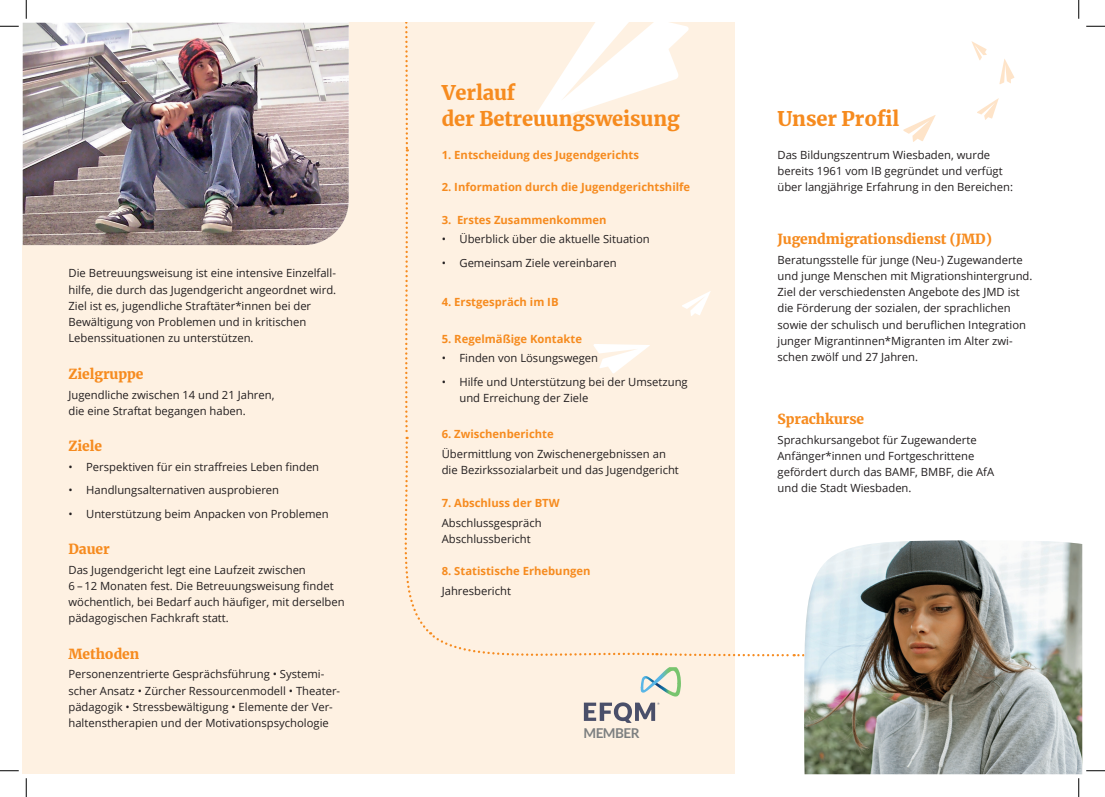
<style>
.page{position:relative;width:1105px;height:797px;background:#fff}
.page>*{position:absolute;margin:0;border:0;box-sizing:border-box;transform-origin:0 0}
.t1{font:900 20px/26.2px "Merriweather";letter-spacing:-.005em;color:#f68b1f}
.t2{font:900 13.75px "Merriweather";letter-spacing:-.005em;color:#f68b1f}
.t3{font:700 13.5px "Lato";letter-spacing:-.04em;color:#7c7f80}
.t4{font:11.25px/16.2px "Open Sans";color:#231f20}
.t5{font:700 11.25px "Open Sans";color:#f68b1f}
</style>
<div class="page">
<div style="left:23px;top:23px;width:712px;height:751px;background:#fef1e2"></div>
<svg style="left:903px;top:41px;width:112px;height:101px"></svg>
<svg style="left:405px;top:23px;width:284px;height:126px"></svg>
<img style="left:23px;top:23px;width:326px;height:222px">
<img style="left:804px;top:540px;width:278px;height:234px">
<svg style="left:584px;top:702px;width:75px;height:21px"></svg>
<svg style="left:404px;top:149px;width:391px;height:547px"></svg>
<svg style="left:0;top:25px;width:19px;height:2px"></svg>
<svg style="left:1086px;top:25px;width:19px;height:2px"></svg>
<svg style="left:0;top:770px;width:19px;height:1px"></svg>
<svg style="left:1086px;top:770px;width:19px;height:1px"></svg>
<svg style="left:25px;top:0;width:2px;height:19px"></svg>
<svg style="left:25px;top:778px;width:2px;height:19px"></svg>
<svg style="left:1078px;top:0;width:1px;height:19px"></svg>
<svg style="left:1078px;top:778px;width:1px;height:19px"></svg>
<p class="t4" style="left:68px;top:265px;width:269px">Die Betreuungsweisung ist eine intensive Einzelfall&shy;hilfe, die durch das Jugendgericht angeordnet wird.<br>Ziel ist es, jugendliche Straftäter*innen bei der Bewältigung von Problemen und in kritischen Lebenssituationen zu unterstützen.</p>
<p class="t2" style="left:68px;top:364px;width:76px">Zielgruppe</p>
<p class="t4" style="left:68px;top:386px;width:207px">Jugendliche zwischen 14 und 21 Jahren, die eine Straftat begangen haben.</p>
<p class="t2" style="left:68px;top:436px;width:35px">Ziele</p>
<p class="t4" style="left:68px;top:458px;width:252px">• Perspektiven für ein straffreies Leben finden</p>
<p class="t4" style="left:68px;top:481px;width:212px">• Handlungsalternativen ausprobieren</p>
<p class="t4" style="left:68px;top:505px;width:262px">• Unterstützung beim Anpacken von Problemen</p>
<p class="t2" style="left:68px;top:539px;width:43px">Dauer</p>
<p class="t4" style="left:68px;top:561px;width:278px">Das Jugendgericht legt eine Laufzeit zwischen<br>6 –12 Monaten fest. Die Betreuungsweisung findet wöchentlich, bei Bedarf auch häufiger, mit derselben pädagogischen Fachkraft statt.</p>
<p class="t2" style="left:68px;top:644px;width:72px">Methoden</p>
<p class="t4" style="left:68px;top:666px;width:273px">Personenzentrierte Gesprächsführung • Systemi&shy;scher Ansatz • Zürcher Ressourcenmodell • Theater&shy;pädagogik • Stressbewältigung • Elemente der Ver&shy;haltenstherapien und der Motivationspsychologie</p>
<h1 class="t1" style="left:442px;top:79px;width:239px">Verlauf<br>der Betreuungsweisung</h1>
<p class="t5" style="left:442px;top:146px;width:199px">1. Entscheidung des Jugendgerichts</p>
<p class="t5" style="left:442px;top:179px;width:250px">2. Information durch die Jugendgerichtshilfe</p>
<p class="t5" style="left:442px;top:211px;width:166px">3. Erstes Zusammenkommen</p>
<p class="t4" style="left:442px;top:231px;width:210px">• Überblick über die aktuelle Situation</p>
<p class="t4" style="left:442px;top:254px;width:176px">• Gemeinsam Ziele vereinbaren</p>
<p class="t5" style="left:442px;top:294px;width:118px">4. Erstgespräch im IB</p>
<p class="t5" style="left:442px;top:330px;width:142px">5. Regelmäßige Kontakte</p>
<p class="t4" style="left:442px;top:350px;width:158px">• Finden von Lösungswegen</p>
<p class="t4" style="left:459px;top:373px;width:230px;text-indent:-18px">• Hilfe und Unterstützung bei der Umsetzung und Erreichung der Ziele</p>
<p class="t5" style="left:442px;top:426px;width:113px">6. Zwischenberichte</p>
<p class="t4" style="left:442px;top:445px;width:239px">Übermittlung von Zwischenergebnissen an die Bezirkssozialarbeit und das Jugendgericht</p>
<p class="t5" style="left:442px;top:495px;width:119px">7. Abschluss der BTW</p>
<p class="t4" style="left:442px;top:514px;width:101px">Abschlussgespräch<br>Abschlussbericht</p>
<p class="t5" style="left:442px;top:563px;width:150px">8. Statistische Erhebungen</p>
<p class="t4" style="left:442px;top:582px;width:71px">Jahresbericht</p>
<p class="t3" style="left:583px;top:723px;width:57px">MEMBER</p>
<h1 class="t1" style="left:777px;top:105px;width:123px">Unser Profil</h1>
<p class="t4" style="left:777px;top:146px;width:237px">Das Bildungszentrum Wiesbaden, wurde bereits 1961 vom IB gegründet und verfügt über langjährige Erfahrung in den Bereichen:</p>
<p class="t2" style="left:777px;top:229px;width:216px">Jugendmigrationsdienst (JMD)</p>
<p class="t4" style="left:777px;top:251px;width:256px">Beratungsstelle für junge (Neu-) Zugewanderte und junge Menschen mit Migrationshintergrund.<br>Ziel der verschiedensten Angebote des JMD ist die Förderung der sozialen, der sprachlichen sowie der schulisch und beruflichen Integration junger Migrantinnen*Migranten im Alter zwi&shy;schen zwölf und 27 Jahren.</p>
<p class="t2" style="left:777px;top:409px;width:88px">Sprachkurse</p>
<p class="t4" style="left:777px;top:431px;width:218px">Sprachkursangebot für Zugewanderte Anfänger*innen und Fortgeschrittene gefördert durch das BAMF, BMBF, die AfA und die Stadt Wiesbaden.</p>
</div>
